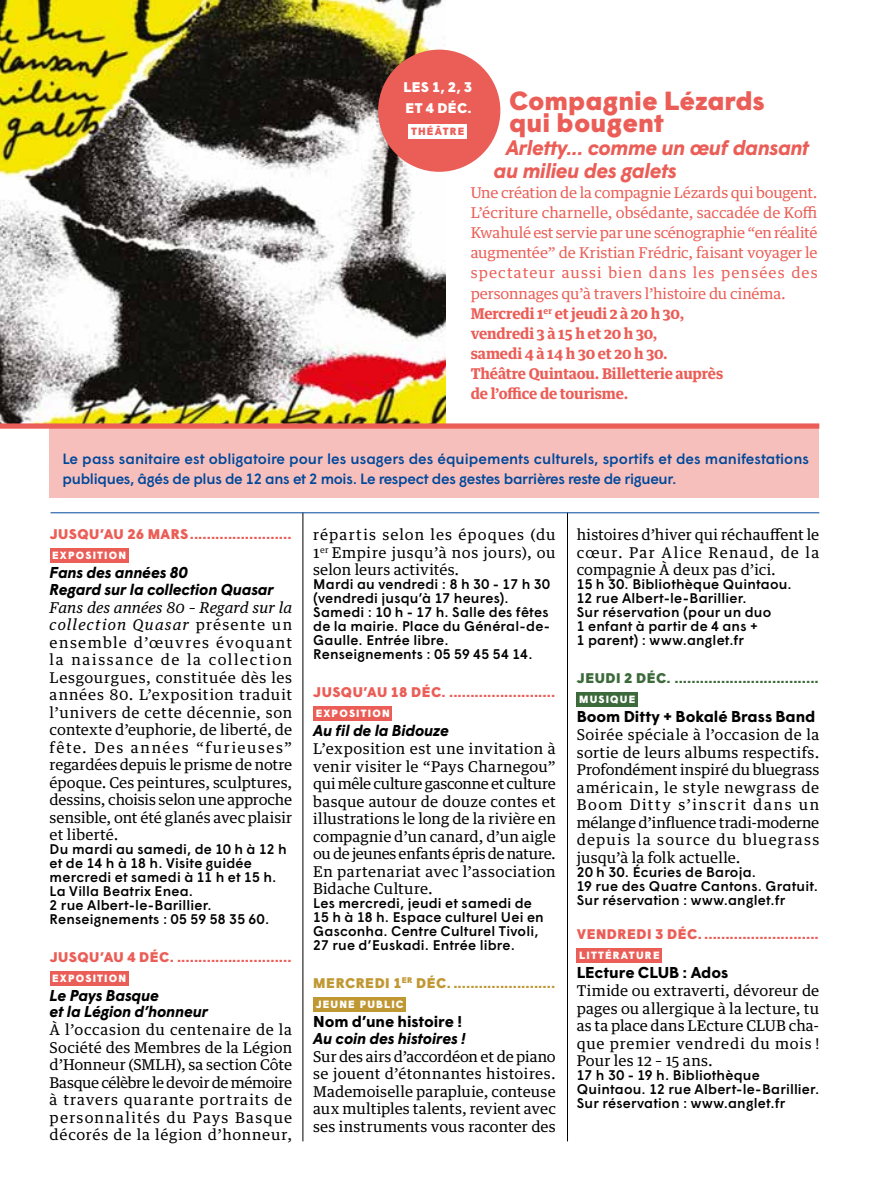
<style>
.page{position:relative;width:869px;height:1191px;background:#fff}
.page>*{position:absolute;margin:0;border:0;box-sizing:border-box;transform-origin:0 0}
.t1{font:900 26.25px/22.8px "Wigrum";color:#eb5e57}
.t2{font:italic 700 21px/22.8px "Wigrum";letter-spacing:-.02em;color:#eb5e57}
.t3{font:italic 700 15.75px/16.3px "Wigrum";letter-spacing:-.01em;color:#000}
.t4{font:700 15.75px "Wigrum";letter-spacing:-.005em;color:#000}
.t5{font:14.88px/17.5px "Guardian Text Egyp";letter-spacing:.025em;color:#000;text-align:justify}
.t6{font:14.88px/20.1px "Guardian Text Egyp";letter-spacing:-.005em;color:#eb5e57}
.t7{font:500 14.88px/20.1px "Wigrum";letter-spacing:-.005em;color:#00489a}
.t8{font:500 14px/14px "Wigrum";letter-spacing:.015em;color:#000}
.t9{font:900 14px "Wigrum";letter-spacing:.03em;color:#eb5e57}
.t10{font:900 14px "Wigrum";letter-spacing:.035em;color:#3c6a3a}
.t11{font:900 14px "Wigrum";letter-spacing:.035em;color:#c09833}
.t12{font:900 14px/21px "Wigrum";letter-spacing:.02em;color:#fff}
.t13{font:900 10.5px "Wigrum";letter-spacing:.11em;color:#fff}
.t14{font:900 10.5px "Wigrum";letter-spacing:.11em;color:#eb5e57}
.s1{font-weight:700}
.s2{font-style:italic}
</style>
<div class="page">
<div style="left:50px;top:428px;width:769px;height:70px;background:#f7bfbc"></div>
<div style="left:50px;top:548px;width:79px;height:15px;background:#eb5e57"></div>
<div style="left:50px;top:971px;width:79px;height:14px;background:#eb5e57"></div>
<div style="left:313px;top:706px;width:79px;height:15px;background:#eb5e57"></div>
<div style="left:313px;top:997px;width:93px;height:15px;background:#c09833"></div>
<div style="left:576px;top:692px;width:61px;height:15px;background:#3c6a3a"></div>
<div style="left:576px;top:948px;width:85px;height:15px;background:#eb5e57"></div>
<img style="left:0;top:0;width:445px;height:423px">
<div style="left:378px;top:50px;width:122px;height:122px;background:#eb5e57;border-radius:50%"></div>
<div style="left:408px;top:124px;width:58px;height:14px;background:#fff"></div>
<hr style="left:302px;top:512px;width:1px;height:629px;background:#000">
<hr style="left:567px;top:512px;width:1px;height:629px;background:#000">
<div style="left:0;top:423px;width:819px;height:6px;background:#eb5e57"></div>
<hr style="left:51px;top:512px;width:768px;height:1px;background:#00489a">
<p class="t12" style="left:403px;top:76px;width:70px">LES 1, 2, 3<br>ET 4 DÉC.</p>
<p class="t14" style="left:411px;top:123px;width:55px">THÉÂTRE</p>
<h1 class="t1" style="left:509px;top:87px;width:257px">Compagnie Lézards qui bougent</h1>
<h2 class="t2" style="left:493px;top:135px;width:317px;text-indent:12px">Arletty... comme un œuf dansant au milieu des galets</h2>
<p class="t6" style="left:470px;top:181px;width:348px">Une création de la compagnie Lézards qui bougent.<br>L’écriture charnelle, obsédante, saccadée de Koffi Kwahulé est servie par une scénographie “en réalité augmentée” de Kristian Frédric, faisant voyager le spectateur aussi bien dans les pensées des personnages qu’à travers l’histoire du cinéma.<br><span class="s1">Mercredi 1</span><sup>er</sup> <span class="s1">et jeudi 2 à 20 h 30,<br>vendredi 3 à 15 h et 20 h 30,<br>samedi 4 à 14 h 30 et 20 h 30.<br>Théâtre Quintaou. Billetterie auprès<br>de l’office de tourisme.</span></p>
<p class="t7" style="left:63px;top:447px;width:747px">Le pass sanitaire est obligatoire pour les usagers des équipements culturels, sportifs et des manifestations publiques, âgés de plus de 12 ans et 2 mois. Le respect des gestes barrières reste de rigueur.</p>
<p class="t9" style="left:50px;top:523px;width:243px">JUSQU’AU 26 MARS........................</p>
<p class="t13" style="left:52px;top:547px;width:75px">EXPOSITION</p>
<p class="t3" style="left:50px;top:563px;width:226px">Fans des années 80<br>Regard sur la collection Quasar</p>
<p class="t5" style="left:50px;top:597px;width:244px"><span class="s2">Fans des années 80 – Regard sur la collection Quasar</span> présente un ensemble d’œuvres évoquant la naissance de la collection Lesgourgues, constituée dès les années 80. L’exposition traduit l’univers de cette décennie, son contexte d’euphorie, de liberté, de fête. Des années “furieuses” regardées depuis le prisme de notre époque. Ces peintures, sculptures, dessins, choisis selon une approche sensible, ont été glanés avec plaisir et liberté.</p>
<p class="t8" style="left:50px;top:841px;width:238px">Du mardi au samedi, de 10 h à 12 h et de 14 h à 18 h. Visite guidée mercredi et samedi à 11 h et 15 h.<br>La Villa Beatrix Enea.<br>2 rue Albert-le-Barillier.<br>Renseignements : 05 59 58 35 60.</p>
<p class="t9" style="left:50px;top:946px;width:243px">JUSQU’AU 4 DÉC. ...........................</p>
<p class="t13" style="left:52px;top:970px;width:75px">EXPOSITION</p>
<p class="t3" style="left:50px;top:986px;width:160px">Le Pays Basque<br>et la Légion d’honneur</p>
<p class="t5" style="left:50px;top:1019px;width:244px">À l’occasion du centenaire de la Société des Membres de la Légion d’Honneur (SMLH), sa section Côte Basque célèbre le devoir de mémoire à travers quarante portraits de personnalités du Pays Basque décorés de la légion d’honneur,</p>
<p class="t5" style="left:313px;top:524px;width:244px">répartis selon les époques (du 1<sup>er</sup> Empire jusqu’à nos jours), ou selon leurs activités.</p>
<p class="t8" style="left:313px;top:576px;width:238px">Mardi au vendredi : 8 h 30 - 17 h 30 (vendredi jusqu’à 17 heures).<br>Samedi : 10 h - 17 h. Salle des fêtes de la mairie. Place du Général-de-<br>Gaulle. Entrée libre.<br>Renseignements : 05 59 45 54 14.</p>
<p class="t9" style="left:313px;top:681px;width:243px">JUSQU’AU 18 DÉC. .........................</p>
<p class="t13" style="left:315px;top:705px;width:75px">EXPOSITION</p>
<p class="t3" style="left:313px;top:721px;width:137px">Au fil de la Bidouze</p>
<p class="t5" style="left:313px;top:738px;width:244px">L’exposition est une invitation à venir visiter le “Pays Charnegou” qui mêle culture gasconne et culture basque autour de douze contes et illustrations le long de la rivière en compagnie d’un canard, d’un aigle ou de jeunes enfants épris de nature.<br>En partenariat avec l’association Bidache Culture.</p>
<p class="t8" style="left:313px;top:895px;width:232px">Les mercredi, jeudi et samedi de<br>15 h à 18 h. Espace culturel Uei en<br>Gasconha. Centre Culturel Tivoli,<br>27 rue d’Euskadi. Entrée libre.</p>
<p class="t11" style="left:313px;top:972px;width:243px">MERCREDI 1<sup>ER</sup> DÉC. ........................</p>
<p class="t13" style="left:315px;top:996px;width:89px">JEUNE PUBLIC</p>
<p class="t4" style="left:313px;top:1009px;width:150px">Nom d’une histoire !</p>
<p class="t3" style="left:313px;top:1028px;width:154px">Au coin des histoires !</p>
<p class="t5" style="left:313px;top:1046px;width:244px">Sur des airs d’accordéon et de piano se jouent d’étonnantes histoires.<br>Mademoiselle parapluie, conteuse aux multiples talents, revient avec ses instruments vous raconter des</p>
<p class="t5" style="left:576px;top:524px;width:244px">histoires d’hiver qui réchauffent le cœur. Par Alice Renaud, de la compagnie À deux pas d’ici.</p>
<p class="t8" style="left:576px;top:576px;width:216px">15 h 30. Bibliothèque Quintaou.<br>12 rue Albert-le-Barillier.<br>Sur réservation (pour un duo<br>1 enfant à partir de 4 ans +<br>1 parent) : www.anglet.fr</p>
<p class="t10" style="left:576px;top:667px;width:243px">JEUDI 2 DÉC. ..................................</p>
<p class="t13" style="left:579px;top:691px;width:58px">MUSIQUE</p>
<p class="t4" style="left:576px;top:704px;width:240px">Boom Ditty + Bokalé Brass Band</p>
<p class="t5" style="left:576px;top:724px;width:244px">Soirée spéciale à l’occasion de la sortie de leurs albums respectifs.<br>Profondément inspiré du bluegrass américain, le style newgrass de Boom Ditty s’inscrit dans un mélange d’influence tradi-moderne depuis la source du bluegrass jusqu’à la folk actuelle.</p>
<p class="t8" style="left:576px;top:863px;width:243px">20 h 30. Écuries de Baroja.<br>19 rue des Quatre Cantons. Gratuit.<br>Sur réservation : www.anglet.fr</p>
<p class="t9" style="left:576px;top:923px;width:243px">VENDREDI 3 DÉC. ...........................</p>
<p class="t13" style="left:579px;top:947px;width:82px">LITTÉRATURE</p>
<p class="t4" style="left:576px;top:960px;width:153px">LEcture CLUB : Ados</p>
<p class="t5" style="left:576px;top:980px;width:244px">Timide ou extraverti, dévoreur de pages ou allergique à la lecture, tu as ta place dans LEcture CLUB cha&shy;que premier vendredi du mois !<br>Pour les 12 – 15 ans.</p>
<p class="t8" style="left:576px;top:1067px;width:244px">17 h 30 - 19 h. Bibliothèque<br>Quintaou. 12 rue Albert-le-Barillier.<br>Sur réservation : www.anglet.fr</p>
</div>
